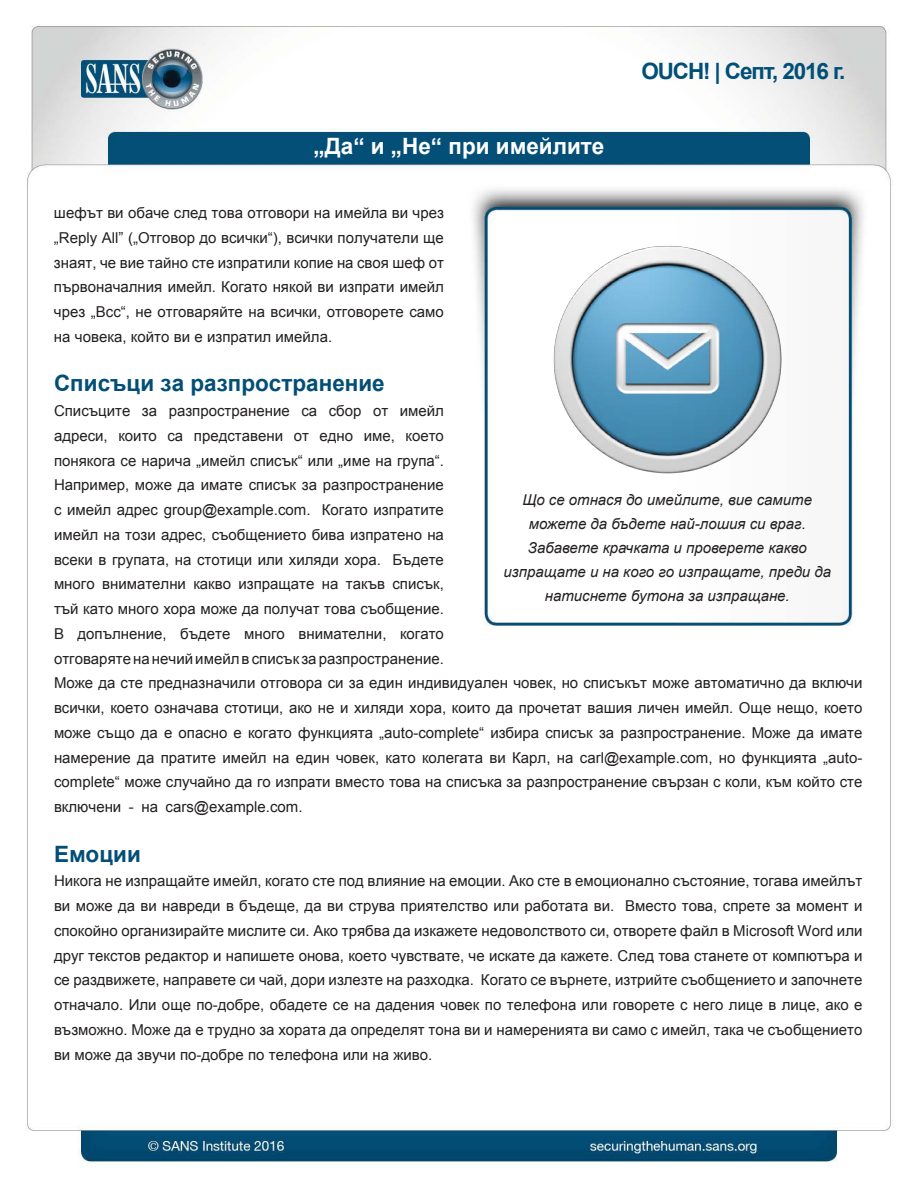
<style>
.page{position:relative;width:918px;height:1188px;background:#fff}
.page>*{position:absolute;margin:0;border:0;box-sizing:border-box;transform-origin:0 0}
.MainText{font:700 22.5px "Arial";color:#024e77}
.t1{font:700 22.5px "Arial";color:#fff}
.t2{font:700 22.5px "Arial";letter-spacing:-.05em;color:#004f77}
.MainText-2{font:15px/24.8px "Arial";color:#231f20}
.t3{font:italic 15px/24px "Arial";color:#231f20;text-align:center}
</style>
<div class="page">
<img style="left:26px;top:25px;width:865px;height:1139px">
<img style="left:511px;top:242px;width:313px;height:235px">
<h1 class="t1" style="left:314px;top:132px;width:292px">„Да“ и „Не“ при имейлите</h1>
<p class="MainText-2" style="left:54px;top:201px;width:392px;text-align:justify">шефът ви обаче след това отговори на имейла ви чрез „Reply All” („Отговор до всички“), всички получатели ще знаят, че вие тайно сте изпратили копие на своя шеф от първоначалния имейл. Когато някой ви изпрати имейл чрез „Bcc ,“ не отговаряйте на всички, отговорете само на човека, който ви е изпратил имейла.</p>
<p class="MainText" style="left:54px;top:369px;width:332px">Списъци за разпространение</p>
<p class="MainText-2" style="left:400px;top:399px;width:46px">имейл</p>
<p class="MainText-2" style="left:329px;top:399px;width:34px">сбор</p>
<p class="MainText-2" style="left:54px;top:399px;width:78px">Списъците</p>
<p class="MainText-2" style="left:142px;top:399px;width:17px">за</p>
<p class="MainText-2" style="left:169px;top:399px;width:123px">разпространение</p>
<p class="MainText-2" style="left:301px;top:399px;width:17px">са</p>
<p class="MainText-2" style="left:373px;top:399px;width:17px">от</p>
<h1 class="t2" style="left:641px;top:56px;width:205px">OUCH! | Септ, 2016 .г</h1>
<p class="MainText-2" style="left:54px;top:424px;width:55px">адреси,</p>
<p class="MainText-2" style="left:54px;top:448px;width:392px">понякога се нарича „имейл списък“ или „име на група .”</p>
<p class="MainText-2" style="left:54px;top:473px;width:391px">Например, може да имате списък за разпространение</p>
<p class="MainText-2" style="left:322px;top:498px;width:124px">Когато изпратите</p>
<p class="MainText-2" style="left:118px;top:424px;width:40px">които</p>
<p class="MainText-2" style="left:167px;top:424px;width:17px">са</p>
<p class="MainText-2" style="left:194px;top:424px;width:91px">представени</p>
<p class="MainText-2" style="left:294px;top:424px;width:17px">от</p>
<p class="MainText-2" style="left:319px;top:424px;width:35px">едно</p>
<p class="MainText-2" style="left:364px;top:424px;width:33px">име,</p>
<p class="MainText-2" style="left:406px;top:424px;width:40px">което</p>
<p class="t3" style="left:504px;top:488px;width:329px">Що се отнася до имейлите, вие самите можете да бъдете най-лошия си враг.<br>Забавете крачката и проверете какво изпращате и на кого го изпращате, преди да натиснете бутона за изпращане.</p>
<p class="MainText-2" style="left:54px;top:498px;width:258px">с имейл адрес group@example.com.</p>
<p class="MainText-2" style="left:54px;top:523px;width:391px">имейл на този адрес, съобщението бива изпратено на</p>
<p class="MainText-2" style="left:392px;top:547px;width:53px">Бъдете</p>
<p class="MainText-2" style="left:54px;top:547px;width:329px">всеки в групата, на стотици или хиляди хора.</p>
<p class="MainText-2" style="left:54px;top:572px;width:42px">много</p>
<p class="MainText-2" style="left:54px;top:597px;width:392px">тъй като много хора може да получат това съобщение.</p>
<p class="MainText-2" style="left:400px;top:622px;width:45px">когато</p>
<p class="MainText-2" style="left:102px;top:572px;width:85px">внимателни</p>
<p class="MainText-2" style="left:193px;top:572px;width:39px">какво</p>
<p class="MainText-2" style="left:239px;top:572px;width:77px">изпращате</p>
<p class="MainText-2" style="left:322px;top:572px;width:18px">на</p>
<p class="MainText-2" style="left:346px;top:572px;width:41px">такъв</p>
<p class="MainText-2" style="left:392px;top:572px;width:53px">списък,</p>
<p class="MainText-2" style="left:180px;top:622px;width:52px">бъдете</p>
<p class="MainText-2" style="left:54px;top:622px;width:810px">В<br>отговарятенанечийимейлвсписъкзаразпространение.<br>Може да сте предназначили отговора си за един индивидуален човек, но списъкът може автоматично да включи всички, което означава стотици, ако не и хиляди хора, които да прочетат вашия личен имейл. Още нещо, което може също да е опасно е когато функцията „auto-complete“ избира списък за разпространение. Може да имате</p>
<p class="MainText-2" style="left:54px;top:770px;width:810px">complete“ може случайно да го изпрати вместо това на списъка за разпространение свързан с коли, към който сте</p>
<p class="MainText-2" style="left:78px;top:622px;width:91px">допълнение,</p>
<p class="MainText-2" style="left:244px;top:622px;width:42px">много</p>
<p class="MainText-2" style="left:298px;top:622px;width:90px">внимателни,</p>
<p class="MainText-2" style="left:54px;top:745px;width:810px">намерение да пратите имейл на един човек, като колегата ви Карл, на carl@example.com, но функцията „auto-</p>
<p class="MainText-2" style="left:166px;top:795px;width:138px">cars@example.com.</p>
<p class="MainText-2" style="left:54px;top:795px;width:69px">включени</p>
<p class="MainText" style="left:54px;top:839px;width:88px">Емоции</p>
<p class="MainText-2" style="left:54px;top:869px;width:810px;text-align:right">Никога не изпращайте имейл, когато сте под влияние на емоции. Ако сте в емоционално състояние, тогава имейлът<br>Вместо това, спрете за момент и</p>
<p class="MainText-2" style="left:141px;top:795px;width:18px">на</p>
<p class="MainText-2" style="left:129px;top:795px;width:6px">-</p>
<p class="MainText-2" style="left:54px;top:894px;width:562px">ви може да ви навреди в бъдеще, да ви струва приятелство или работата ви.</p>
<p class="MainText-2" style="left:54px;top:919px;width:810px">спокойно организирайте мислите си. Ако трябва да изкажете недоволството си, отворете файл в Microsoft Word или</p>
<p class="MainText-2" style="left:54px;top:943px;width:810px">друг текстов редактор и напишете онова, което чувствате, че искате да кажете. След това станете от компютъра и</p>
<p class="MainText-2" style="left:481px;top:968px;width:383px">Когато се върнете, изтрийте съобщението и започнете</p>
<p class="MainText-2" style="left:54px;top:968px;width:810px">се раздвижете, направете си чай, дори излезте на разходка.<br>отначало. Или още по-добре, обадете се на дадения човек по телефона или говорете с него лице в лице, ако е възможно. Може да е трудно за хората да определят тона ви и намеренията ви само с имейл, така че съобщението ви може да звучи по-добре по телефона или на живо.</p>
</div>
